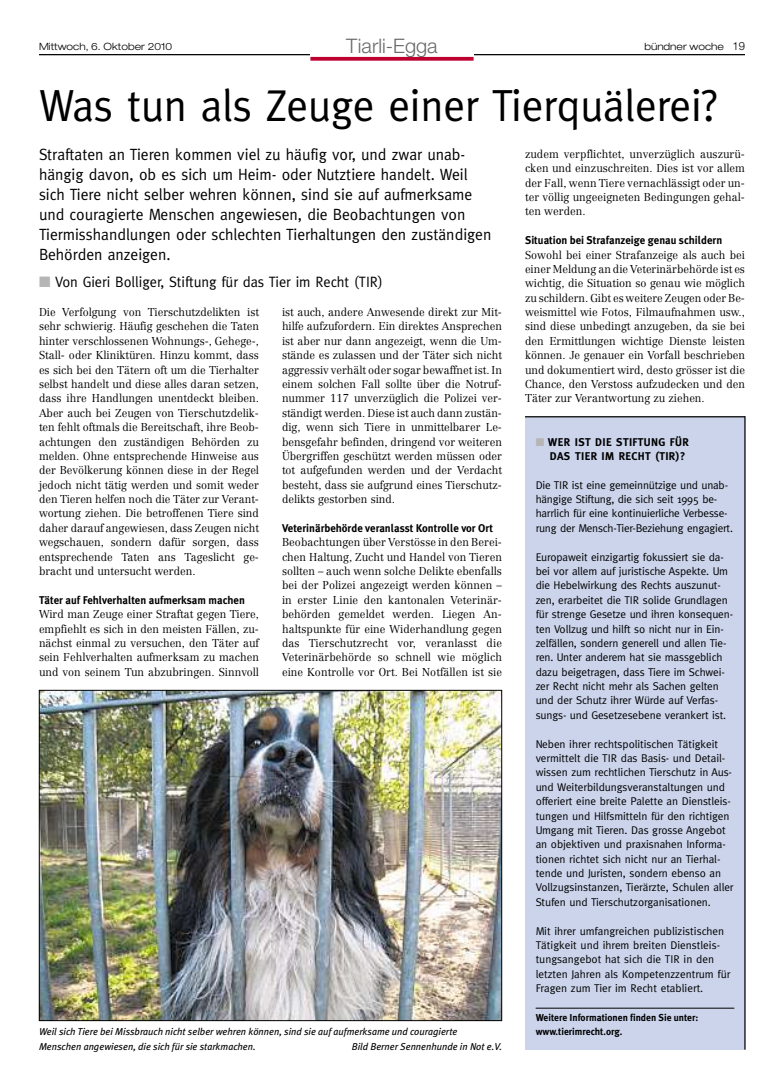
<style>
.page{position:relative;width:784px;height:1092px;background:#fff}
.page>*{position:absolute;margin:0;border:0;box-sizing:border-box;transform-origin:0 0}
.t1{font:45px "Meta Normal OV SJWLAC";letter-spacing:-.005em;color:#000;scale:.96 1}
.t2{font:20px "Helvetica Neue Light OV PJWLAC";color:#696969}
.t3{font:16.25px/20px "Meta Normal OV SJWLAC";color:#000;scale:.96 1}
.t4{font:15px "Meta Normal OV SJWLAC";color:#000;scale:.96 1}
.t5{font:11.25px/14.4px "Centennial Light OV UJWLAC";color:#000;text-align:justify;scale:.96 1}
.t6{font:11.25px/14.4px "Meta Normal OV SJWLAC";letter-spacing:-.01em;color:#000}
.t7{font:11.25px "Meta Plus Bold Roman OV TJWLAC";color:#000;scale:.96 1}
.t8{font:11.25px/14.4px "Meta Bold OV RJWLAC";letter-spacing:.03em;color:#000}
.t9{font:10px/14.4px "Meta Plus Book Italic OV VJWLAC";color:#000}
.t10{font:10px/14.4px "Meta Plus Bold Roman OV TJWLAC";color:#000;scale:.96 1}
.t11{font:10px "Helvetica Neue Light Ext OV OJWLAC";color:#000}
.s1{font-family:"Helvetica Neue Light OV PJWLAC";font-size:11.25px}
.s2{color:#b5b5b5}
</style>
<div class="page">
<hr style="left:39px;top:54px;width:705px;height:1px;background:#000">
<div style="left:310px;top:39px;width:163px;height:26px;background:#fff"></div>
<svg style="left:310px;top:57px;width:163px;height:4px"></svg>
<div style="left:524px;top:417px;width:220px;height:632px;background:#cbd4eb"></div>
<hr style="left:535px;top:1007px;width:198px;height:1px;background:#000">
<hr style="left:743px;top:416px;width:2px;height:633px;background:#000">
<hr style="left:524px;top:416px;width:220px;height:1px;background:#000">
<img style="left:41px;top:692px;width:458px;height:326px">
<div style="left:39px;top:690px;width:462px;height:330px;border:1px solid #000"></div>
<p class="t11" style="left:39px;top:41px;width:135px">Mittwoch, 6. Oktober 2010</p>
<h2 class="t2" style="left:346px;top:35px;width:93px">Tiarli-Egga</h2>
<p class="t11" style="left:644px;top:41px;width:102px">bündner woche <span class="s1">19</span></p>
<h1 class="t1" style="left:39px;top:79px;width:707px">Was tun als Zeuge einer Tierquälerei?</h1>
<p class="t3" style="left:39px;top:145px;width:472px">Straftaten an Tieren kommen viel zu häufig vor, und zwar unab&shy;hängig davon, ob es sich um Heim- oder Nutztiere handelt. Weil sich Tiere nicht selber wehren können, sind sie auf aufmerksame und couragierte Menschen angewiesen, die Beobachtungen von Tiermisshandlungen oder schlechten Tierhaltungen den zuständigen Behörden anzeigen.</p>
<h3 class="t4" style="left:39px;top:273px;width:359px"><span class="s2">■</span> Von Gieri Bolliger, Stiftung für das Tier im Recht (TIR)</h3>
<p class="t5" style="left:39px;top:305px;width:230px">Die Verfolgung von Tierschutzdelikten ist sehr schwierig. Häufig geschehen die Taten hinter verschlossenen Wohnungs-, Gehege-, Stall- oder Kliniktüren. Hinzu kommt, dass es sich bei den Tätern oft um die Tierhalter selbst handelt und diese alles daran setzen, dass ihre Handlungen unentdeckt bleiben.<br>Aber auch bei Zeugen von Tierschutzdelik&shy;ten fehlt oftmals die Bereitschaft, ihre Beob&shy;achtungen den zuständigen Behörden zu melden. Ohne entsprechende Hinweise aus der Bevölkerung können diese in der Regel jedoch nicht tätig werden und somit weder den Tieren helfen noch die Täter zur Verant&shy;wortung ziehen. Die betroffenen Tiere sind daher darauf angewiesen, dass Zeugen nicht wegschauen, sondern dafür sorgen, dass entsprechende Taten ans Tageslicht ge&shy;bracht und untersucht werden.</p>
<p class="t7" style="left:39px;top:593px;width:216px">Täter auf Fehlverhalten aufmerksam machen</p>
<p class="t5" style="left:39px;top:607px;width:230px">Wird man Zeuge einer Straftat gegen Tiere, empfiehlt es sich in den meisten Fällen, zu&shy;nächst einmal zu versuchen, den Täter auf sein Fehlverhalten aufmerksam zu machen und von seinem Tun abzubringen. Sinnvoll</p>
<p class="t5" style="left:282px;top:305px;width:230px">ist auch, andere Anwesende direkt zur Mit&shy;hilfe aufzufordern. Ein direktes Ansprechen ist aber nur dann angezeigt, wenn die Um&shy;stände es zulassen und der Täter sich nicht aggressiv verhält oder sogar bewaffnet ist. In einem solchen Fall sollte über die Notruf&shy;nummer 117 unverzüglich die Polizei ver&shy;ständigt werden. Diese ist auch dann zustän&shy;dig, wenn sich Tiere in unmittelbarer Le&shy;bensgefahr befinden, dringend vor weiteren Übergriffen geschützt werden müssen oder tot aufgefunden werden und der Verdacht besteht, dass sie aufgrund eines Tierschutz&shy;delikts gestorben sind.</p>
<p class="t7" style="left:282px;top:521px;width:221px">Veterinärbehörde veranlasst Kontrolle vor Ort</p>
<p class="t5" style="left:282px;top:535px;width:230px">Beobachtungen über Verstösse in den Berei&shy;chen Haltung, Zucht und Handel von Tieren sollten – auch wenn solche Delikte ebenfalls bei der Polizei angezeigt werden können – in erster Linie den kantonalen Veterinär&shy;behörden gemeldet werden. Liegen An&shy;haltspunkte für eine Widerhandlung gegen das Tierschutzrecht vor, veranlasst die Veterinärbehörde so schnell wie möglich eine Kontrolle vor Ort. Bei Notfällen ist sie</p>
<p class="t9" style="left:39px;top:1024px;width:420px">Weil sich Tiere bei Missbrauch nicht selber wehren können, sind sie auf aufmerksame und couragierte<br>Menschen angewiesen, die sich für sie starkmachen.</p>
<p class="t9" style="left:352px;top:1038px;width:151px">Bild Berner Sennenhunde in Not e.V.</p>
<p class="t5" style="left:524px;top:147px;width:230px">zudem verpflichtet, unverzüglich auszurü&shy;cken und einzuschreiten. Dies ist vor allem der Fall, wenn Tiere vernachlässigt oder un&shy;ter völlig ungeeigneten Bedingungen gehal&shy;ten werden.</p>
<p class="t7" style="left:524px;top:234px;width:207px">Situation bei Strafanzeige genau schildern</p>
<p class="t5" style="left:524px;top:247px;width:230px">Sowohl bei einer Strafanzeige als auch bei einer Meldung an die Veterinärbehörde ist es wichtig, die Situation so genau wie möglich zu schildern. Gibt es weitere Zeugen oder Be&shy;weismittel wie Fotos, Filmaufnahmen usw., sind diese unbedingt anzugeben, da sie bei den Ermittlungen wichtige Dienste leisten können. Je genauer ein Vorfall beschrieben und dokumentiert wird, desto grösser ist die Chance, den Verstoss aufzudecken und den Täter zur Verantwortung zu ziehen.</p>
<p class="t8" style="left:549px;top:434px;width:140px;text-indent:-14px"><span class="s2">■</span> WER IST DIE STIFTUNG FÜR<br>DAS TIER IM RECHT (TIR)?</p>
<p class="t6" style="left:535px;top:477px;width:199px">Die TIR ist eine gemeinnützige und unab&shy;hängige Stiftung, die sich seit 1995 be&shy;harrlich für eine kontinuierliche Verbesse&shy;rung der Mensch-Tier-Beziehung engagiert.</p>
<p class="t6" style="left:535px;top:549px;width:199px">Europaweit einzigartig fokussiert sie da&shy;bei vor allem auf juristische Aspekte. Um die Hebelwirkung des Rechts auszunut&shy;zen, erarbeitet die TIR solide Grundlagen für strenge Gesetze und ihren konsequen&shy;ten Vollzug und hilft so nicht nur in Ein&shy;zelfällen, sondern generell und allen Tie&shy;ren. Unter anderem hat sie massgeblich dazu beigetragen, dass Tiere im Schwei&shy;zer Recht nicht mehr als Sachen gelten und der Schutz ihrer Würde auf Verfas&shy;sungs- und Gesetzesebene verankert ist.</p>
<p class="t6" style="left:535px;top:736px;width:199px">Neben ihrer rechtspolitischen Tätigkeit vermittelt die TIR das Basis- und Detail&shy;wissen zum rechtlichen Tierschutz in Aus&shy;und Weiterbildungsveranstaltungen und offeriert eine breite Palette an Dienstleis&shy;tungen und Hilfsmitteln für den richtigen Umgang mit Tieren. Das grosse Angebot an objektiven und praxisnahen Informa&shy;tionen richtet sich nicht nur an Tierhal&shy;tende und Juristen, sondern ebenso an Vollzugsinstanzen, Tierärzte, Schulen aller Stufen und Tierschutzorganisationen.</p>
<p class="t6" style="left:535px;top:923px;width:196px">Mit ihrer umfangreichen publizistischen Tätigkeit und ihrem breiten Dienstleis&shy;tungsangebot hat sich die TIR in den letzten Jahren als Kompetenzzentrum für Fragen zum Tier im Recht etabliert.</p>
<p class="t10" style="left:535px;top:1010px;width:171px">Weitere Informationen finden Sie unter: www.tierimrecht.org.</p>
</div>
